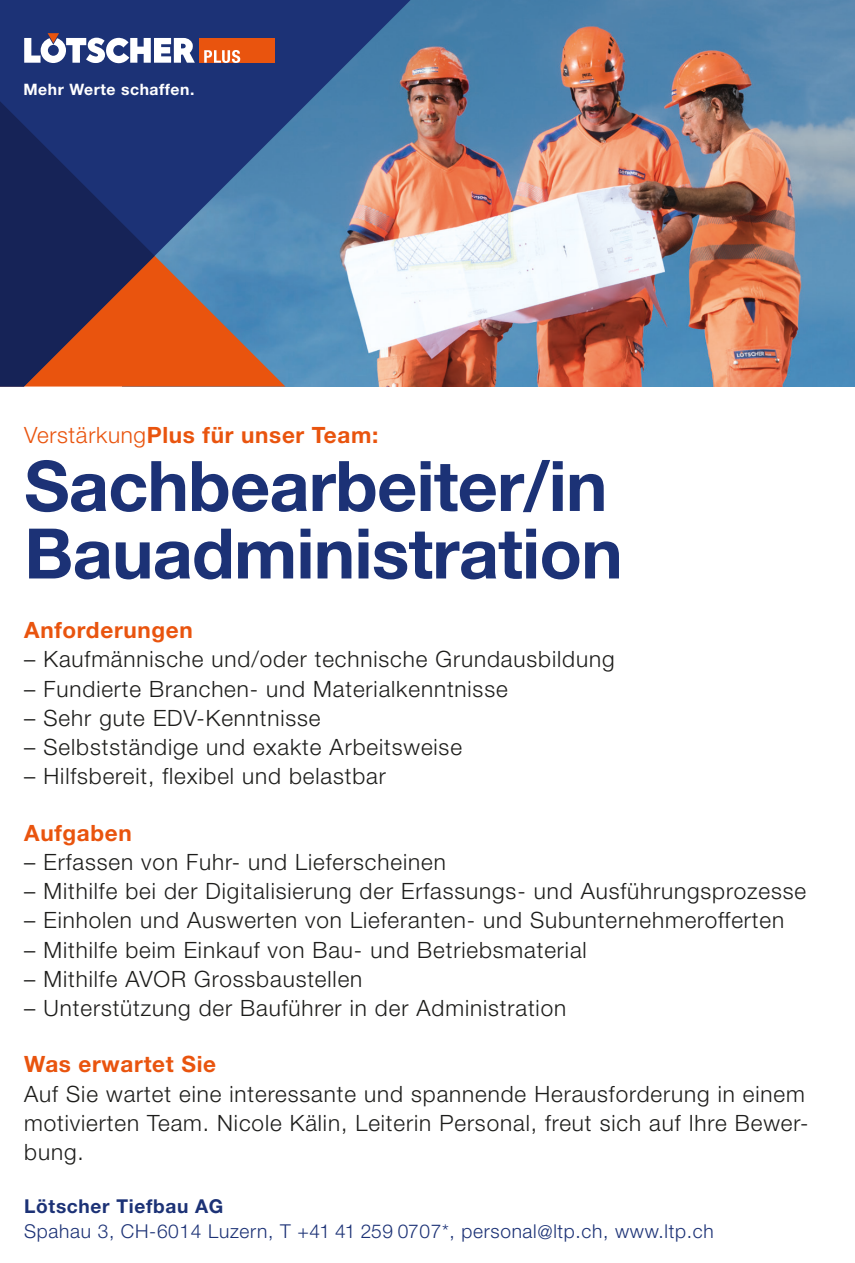
<style>
.page{position:relative;width:855px;height:1263px;background:#fff}
.page>*{position:absolute;margin:0;border:0;box-sizing:border-box;transform-origin:0 0}
.Titel_Blau{font:700 69.75px "Helvetica Neue LT Std";letter-spacing:-.01em;color:#1c3276}
.Lauftext_Blau{font:300 22.5px "Helvetica Neue LT Std";letter-spacing:.04em;color:#1d1d1b}
.Titel_Orange{font:300 22.5px/29.2px "Helvetica Neue LT Std";letter-spacing:.04em;color:#1d1d1b}
.Titel_Orange-2{font:700 22.5px "Helvetica Neue LT Std";letter-spacing:.03em;color:#e9540e}
.Adresszeile_Blau{font:300 19.12px/24.8px "Helvetica Neue LT Std";letter-spacing:.035em;color:#1c3276}
.t1{font:700 15.75px "Helvetica Neue LT Std";letter-spacing:.035em;color:#fff}
.s1{font-weight:300}
.s2{font-weight:700}
</style>
<div class="page">
<img style="left:410px;top:0;width:445px;height:387px">
<svg style="left:0;top:0;width:410px;height:387px;background:#5e7093"></svg>
<svg style="left:0;top:101px;width:155px;height:286px;background:#3d3052"></svg>
<div style="left:9px;top:20px;width:265px;height:57px;background:#1c3276"></div>
<div style="left:199px;top:38px;width:75px;height:25px;background:#e9540e"></div>
<svg style="left:204px;top:50px;width:36px;height:13px"></svg>
<svg style="left:24px;top:33px;width:171px;height:31px"></svg>
<p class="t1" style="left:23px;top:79px;width:172px">Mehr Werte schaffen.</p>
<p class="Titel_Orange-2" style="left:24px;top:421px;width:356px"><span class="s1">Verstärkung</span>Plus für unser Team:</p>
<p class="Titel_Blau" style="left:24px;top:443px;width:584px">Sachbearbeiter/in</p>
<p class="Titel_Blau" style="left:24px;top:510px;width:600px">Bauadministration</p>
<p class="Titel_Orange-2" style="left:24px;top:616px;width:170px">Anforderungen</p>
<p class="Lauftext_Blau" style="left:24px;top:645px;width:592px">– Kaufmännische und/oder technische Grundausbildung</p>
<p class="Lauftext_Blau" style="left:24px;top:675px;width:485px">– Fundierte Branchen- und Materialkenntnisse</p>
<p class="Lauftext_Blau" style="left:24px;top:704px;width:298px">– Sehr gute EDV-Kenntnisse</p>
<p class="Lauftext_Blau" style="left:24px;top:733px;width:439px">– Selbstständige und exakte Arbeitsweise</p>
<p class="Lauftext_Blau" style="left:24px;top:762px;width:363px">– Hilfsbereit, flexibel und belastbar</p>
<p class="Titel_Orange-2" style="left:24px;top:818px;width:109px">Aufgaben</p>
<p class="Lauftext_Blau" style="left:24px;top:848px;width:423px">– Erfassen von Fuhr- und Lieferscheinen</p>
<p class="Lauftext_Blau" style="left:24px;top:877px;width:783px">– Mithilfe bei der Digitalisierung der Erfassungs- und Ausführungsprozesse</p>
<p class="Lauftext_Blau" style="left:24px;top:906px;width:761px">– Einholen und Auswerten von Lieferanten- und Subunternehmerofferten</p>
<p class="Lauftext_Blau" style="left:24px;top:936px;width:564px">– Mithilfe beim Einkauf von Bau- und Betriebsmaterial</p>
<p class="Lauftext_Blau" style="left:24px;top:965px;width:339px">– Mithilfe AVOR Grossbaustellen</p>
<p class="Lauftext_Blau" style="left:24px;top:994px;width:543px">– Unterstützung der Bauführer in der Administration</p>
<p class="Titel_Orange-2" style="left:24px;top:1050px;width:193px">Was erwartet Sie</p>
<p class="Titel_Orange" style="left:24px;top:1078px;width:786px">Auf Sie wartet eine interessante und spannende Herausforderung in einem motivierten Team. Nicole Kälin, Leiterin Personal, freut sich auf Ihre Bewer&shy;bung.</p>
<p class="Adresszeile_Blau" style="left:24px;top:1193px;width:691px"><span class="s2">Lötscher Tiefbau AG<br></span>Spahau 3, CH-6014 Luzern, T +41 41 259 0707*, personal@ltp.ch, www.ltp.ch</p>
</div>
